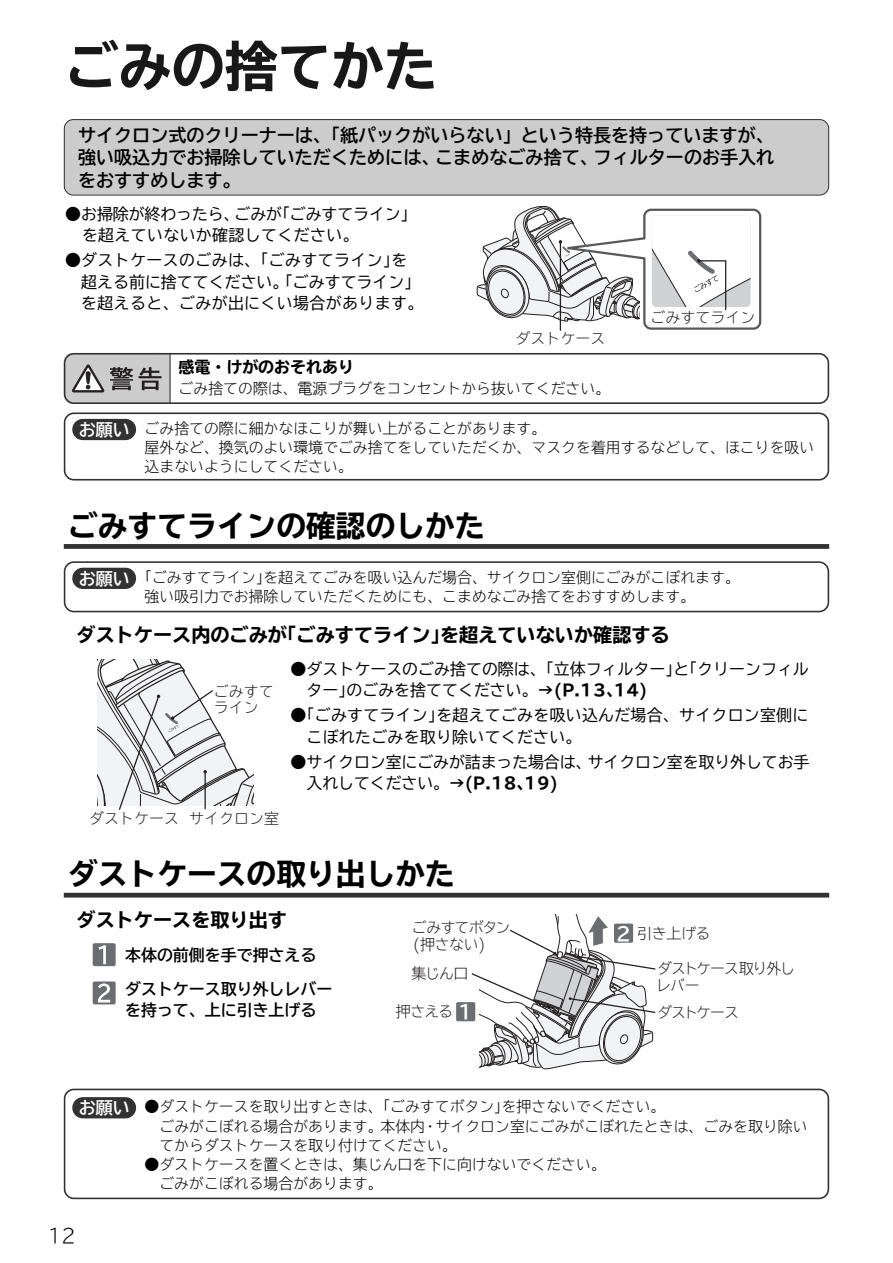
<style>
.page{position:relative;width:893px;height:1263px;background:#fff}
.page>*{position:absolute;margin:0;border:0;box-sizing:border-box;transform-origin:0 0}
.t1{font:700 expanded 53.1px "TBUD Go Std";color:#181818}
.t2{font:700 expanded 29.7px "TBUD Go Std";color:#000}
.t3{font:700 expanded 19.2px "TBUD Go Std";color:#000}
.t4{font:300 19.2px "TBUD Go Std Super";color:#000}
.t5{font:18.9px "TBUD Go Std Bold 90 pv RKSJ H";color:#fff}
.t6{font:700 18px/22.4px "TBUD Go Std";color:#000;text-align:justify}
.t7{font:700 16.95px "TBUD Go Std";color:#fff}
.t8{font:15.9px/21.3px "TBUD Go Std";color:#000}
.t9{font:15.9px/21.3px "TBUD Go Std";letter-spacing:.025em;color:#000}
.t10{font:700 15.9px/34px "TBUD Go Std";color:#000}
.t11{font:700 expanded 15.9px "TBUD Go Std";color:#000}
.t12{font:15px/16.5px "TBUD Go Std Super Light 90 pv RKSJ H";letter-spacing:-.02em;color:#231f20}
.t13{font:15px "TBUD Go Std Super Light 90 pv RKSJ H";color:#231f20}
.t14{font:15px/16.5px "TBUD Go Std Super Light 90 pv RKSJ H";letter-spacing:-.05em;color:#231f20}
.t15{font:15px/16.5px "TBUD Go Std Super Light 90 pv RKSJ H";letter-spacing:-.07em;color:#231f20}
.t16{font:300 14.85px/19.2px "TBUD Go Std Super";color:#000}
.s1{font-weight:700;font-stretch:expanded}
</style>
<div class="page">
<svg style="left:64px;top:1089px;width:765px;height:110px"></svg>
<svg style="left:476px;top:206px;width:285px;height:125px"></svg>
<svg style="left:64px;top:412px;width:765px;height:68px"></svg>
<svg style="left:64px;top:353px;width:765px;height:51px"></svg>
<hr style="left:170px;top:353px;width:1px;height:51px;background:#323232">
<div style="left:64px;top:119px;width:765px;height:77px;background:#ccc"></div>
<svg style="left:64px;top:561px;width:765px;height:51px"></svg>
<svg style="left:98px;top:659px;width:156px;height:151px"></svg>
<hr style="left:64px;top:893px;width:765px;height:4px;background:#323232">
<div style="left:64px;top:544px;width:765px;height:5px;background:#323232"></div>
<div style="left:72px;top:419px;width:64px;height:21px;background:#323232;border-radius:11px"></div>
<div style="left:72px;top:1097px;width:64px;height:21px;background:#323232;border-radius:11px"></div>
<div style="left:72px;top:568px;width:64px;height:21px;background:#323232;border-radius:11px"></div>
<div style="left:456px;top:1002px;width:19px;height:19px;background:#6c6d70;border-radius:2px"></div>
<svg style="left:470px;top:914px;width:186px;height:156px"></svg>
<div style="left:93px;top:943px;width:23px;height:23px;background:#6c6d70;border-radius:2px"></div>
<svg style="left:99px;top:945px;width:7px;height:19px"></svg>
<div style="left:93px;top:981px;width:23px;height:23px;background:#6c6d70;border-radius:2px"></div>
<svg style="left:98px;top:983px;width:12px;height:19px"></svg>
<h1 class="t1" style="left:65px;top:37px;width:374px">ごみの捨てかた</h1>
<p class="t6" style="left:78px;top:124px;width:698px">サイクロン式のクリーナーは、「紙パックがいらない」という特長を持っていますが、強い吸込力でお掃除していただくためには、こまめなごみ捨て、フィルターのお手入れをおすすめします。</p>
<p class="t8" style="left:82px;top:203px;width:328px;text-indent:-17px">●お掃除が終わったら、ごみが｢ごみすてライン｣を超えていないか確認してください。</p>
<p class="t9" style="left:81px;top:250px;width:344px;text-indent:-16px">●ダストケースのごみは、｢ごみすてライン｣を超える前に捨ててください。｢ごみすてライン｣を超えると、ごみが出にくい場合があります。</p>
<p class="t12" style="left:515px;top:330px;width:91px">ダストケース</p>
<p class="t11" style="left:179px;top:359px;width:177px">感電・けがのおそれあり</p>
<p class="t16" style="left:179px;top:378px;width:433px">ごみ捨ての際は、電源プラグをコンセントから抜いてください。</p>
<p class="t13" style="left:650px;top:305px;width:106px">ごみすてライン</p>
<p class="t7" style="left:79px;top:416px;width:53px">お願い</p>
<p class="t16" style="left:145px;top:418px;width:671px">ごみ捨ての際に細かなほこりが舞い上がることがあります。<br>屋外など、換気のよい環境でごみ捨てをしていただくか、マスクを着用するなどして、ほこりを吸い込まないようにしてください。</p>
<h2 class="t2" style="left:68px;top:509px;width:418px">ごみすてラインの確認のしかた</h2>
<p class="t7" style="left:79px;top:565px;width:53px">お願い</p>
<p class="t16" style="left:145px;top:567px;width:597px">｢ごみすてライン｣を超えてごみを吸い込んだ場合、サイクロン室側にごみがこぼれます。強い吸引力でお掃除していただくためにも、こまめなごみ捨てをおすすめします。</p>
<p class="t3" style="left:77px;top:624px;width:595px">ダストケース内のごみが｢ごみすてライン｣を超えていないか確認する</p>
<p class="t12" style="left:214px;top:682px;width:61px">ごみすてライン</p>
<p class="t13" style="left:89px;top:806px;width:191px">ダストケース サイクロン室</p>
<p class="t8" style="left:307px;top:658px;width:504px;text-indent:-16px">●ダストケースのごみ捨ての際は、｢立体フィルター｣と｢クリーンフィルター｣のごみを捨ててください。<span class="s1">→(P.13､14)</span></p>
<p class="t8" style="left:307px;top:705px;width:503px;text-indent:-16px">●｢ごみすてライン｣を超えてごみを吸い込んだ場合、サイクロン室側にこぼれたごみを取り除いてください。</p>
<p class="t8" style="left:307px;top:751px;width:504px;text-indent:-16px">●サイクロン室にごみが詰まった場合は、サイクロン室を取り外してお手入れしてください。<span class="s1">→(P.18､19)</span></p>
<h2 class="t2" style="left:68px;top:857px;width:388px">ダストケースの取り出しかた</h2>
<p class="t3" style="left:77px;top:909px;width:212px">ダストケースを取り出す</p>
<p class="t10" style="left:125px;top:938px;width:209px">本体の前側を手で押さえるダストケース取り外しレバー</p>
<p class="t10" style="left:125px;top:993px;width:193px">を持って、上に引き上げる</p>
<p class="t14" style="left:412px;top:919px;width:100px">ごみすてボタン(押さない)</p>
<p class="t12" style="left:411px;top:964px;width:59px">集じん口</p>
<p class="t12" style="left:396px;top:1002px;width:59px">押さえる</p>
<p class="t5" style="left:458px;top:997px;width:16px">1</p>
<p class="t5" style="left:616px;top:918px;width:16px">2</p>
<p class="t12" style="left:637px;top:925px;width:75px">引き上げる</p>
<p class="t15" style="left:656px;top:960px;width:140px">ダストケース取り外しレバー</p>
<p class="t12" style="left:657px;top:1003px;width:84px">ダストケース</p>
<p class="t7" style="left:79px;top:1094px;width:53px">お願い</p>
<p class="t4" style="left:47px;top:1219px;width:30px">12</p>
<p class="t16" style="left:159px;top:1097px;width:650px;text-indent:-15px">●ダストケースを取り出すときは、｢ごみすてボタン｣を押さないでください。<br>ごみがこぼれる場合があります。本体内・サイクロン室にごみがこぼれたときは、ごみを取り除いてからダストケースを取り付けてください。</p>
<p class="t16" style="left:159px;top:1154px;width:448px;text-indent:-15px">●ダストケースを置くときは、集じん口を下に向けないでください。ごみがこぼれる場合があります。</p>
</div>
